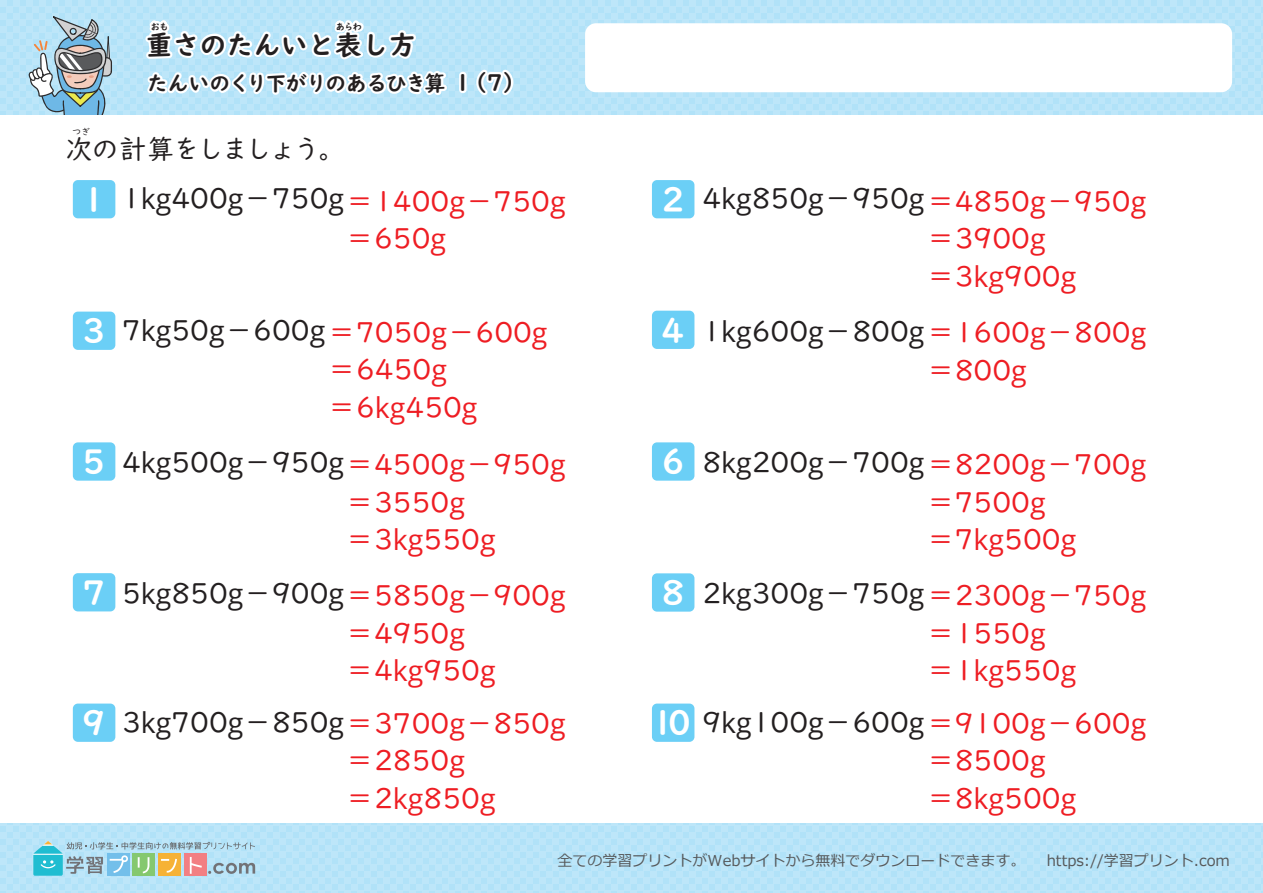
<style>
.page{position:relative;width:1263px;height:893px;background:#fff}
.page>*{position:absolute;margin:0;border:0;box-sizing:border-box;transform-origin:0 0}
.t1{font:33px "UD Digi Kyokasho NP B";color:#fff}
.t2{font:28.5px/37.5px "UD Digi Kyokasho NP R";color:#ee1d23}
.t3{font:28.5px "UD Digi Kyokasho NP R";color:#231f20}
.t4{font:27px "UD Digi Kyokasho NP R";letter-spacing:-.075em;color:#231f20}
.t5{font:27px "UD Digi Kyokasho NP B";color:#231f20}
.t6{font:22.5px "UD Digi Kyokasho NP B";color:#231f20}
.t7{font:21px "UD Digi Kyokasho NP B";letter-spacing:-.05em;color:#231f20}
.t8{font:15px "Meiryo";color:#56595b}
.t9{font:9px "UD Digi Kyokasho NP B";color:#231f20}
.t10{font:9px "UD Digi Kyokasho NP R";color:#231f20}
.s1{font-size:22.5px}
.s2{font-family:"Open Sans"}
.s3{color:#231f20}
.s4{font-family:"Open Sans";color:#231f20}
</style>
<div class="page">
<div style="left:0;top:0;width:1263px;height:114px;background:#bde6f9"></div>
<div style="left:0;top:823px;width:1263px;height:70px;background:#bde6f9"></div>
<div style="left:585px;top:23px;width:647px;height:69px;background:#fff;border-radius:11px"></div>
<svg style="left:33px;top:841px;width:222px;height:35px"></svg>
<svg style="left:28px;top:16px;width:84px;height:98px"></svg>
<div style="left:73px;top:180px;width:42px;height:38px;background:#6bcff6;border-radius:5px"></div>
<div style="left:73px;top:312px;width:42px;height:38px;background:#6bcff6;border-radius:5px"></div>
<div style="left:652px;top:180px;width:42px;height:38px;background:#6bcff6;border-radius:5px"></div>
<div style="left:652px;top:311px;width:42px;height:38px;background:#6bcff6;border-radius:5px"></div>
<div style="left:73px;top:442px;width:42px;height:39px;background:#6bcff6;border-radius:5px"></div>
<div style="left:73px;top:573px;width:42px;height:38px;background:#6bcff6;border-radius:5px"></div>
<div style="left:73px;top:704px;width:42px;height:38px;background:#6bcff6;border-radius:5px"></div>
<div style="left:652px;top:442px;width:42px;height:39px;background:#6bcff6;border-radius:5px"></div>
<div style="left:652px;top:573px;width:42px;height:39px;background:#6bcff6;border-radius:5px"></div>
<div style="left:652px;top:704px;width:42px;height:38px;background:#6bcff6;border-radius:5px"></div>
<svg style="left:143px;top:0;width:306px;height:115px"></svg>
<svg style="left:455px;top:53px;width:62px;height:46px"></svg>
<p class="t9" style="left:151px;top:21px;width:19px">おも</p>
<p class="t9" style="left:336px;top:21px;width:28px">あらわ</p>
<p class="t5" style="left:146px;top:29px;width:271px">重さのたんいと表し方</p>
<p class="t7" style="left:147px;top:71px;width:325px">たんいのくり下がりのあるひき算 <span class="s1">1</span></p>
<p class="t6" style="left:464px;top:69px;width:62px">（7）</p>
<p class="t10" style="left:72px;top:126px;width:19px">つぎ</p>
<p class="t4" style="left:65px;top:133px;width:282px">次の計算をしましょう。</p>
<p class="t1" style="left:82px;top:180px;width:25px">1</p>
<p class="t3" style="left:122px;top:183px;width:223px">1<span class="s2">kg</span>400<span class="s2">g</span>－750<span class="s2">g</span></p>
<p class="t2" style="left:346px;top:182px;width:221px">＝1400<span class="s2">g</span>－750<span class="s2">g</span>＝650<span class="s2">g</span></p>
<p class="t1" style="left:661px;top:180px;width:25px">2</p>
<p class="t3" style="left:702px;top:183px;width:223px">4<span class="s2">kg</span>850<span class="s2">g</span>－950<span class="s2">g</span></p>
<p class="t2" style="left:926px;top:183px;width:221px">＝4850<span class="s2">g</span>－950<span class="s2">g</span>＝3900<span class="s2">g</span>＝3<span class="s2">kg</span>900<span class="s2">g</span></p>
<p class="t1" style="left:82px;top:311px;width:25px">3</p>
<p class="t2" style="left:122px;top:314px;width:427px"><span class="s3">7</span><span class="s4">kg</span><span class="s3">50</span><span class="s4">g</span><span class="s3">－600</span><span class="s4">g</span>＝7050<span class="s2">g</span>－600<span class="s2">g</span></p>
<p class="t1" style="left:661px;top:311px;width:25px">4</p>
<p class="t2" style="left:702px;top:314px;width:445px"><span class="s3">1</span><span class="s4">kg</span><span class="s3">600</span><span class="s4">g</span><span class="s3">－800</span><span class="s4">g</span>＝1600<span class="s2">g</span>－800<span class="s2">g</span></p>
<p class="t2" style="left:328px;top:351px;width:151px">＝6450<span class="s2">g</span>＝6<span class="s2">kg</span>450<span class="s2">g</span></p>
<p class="t2" style="left:926px;top:351px;width:102px">＝800<span class="s2">g</span></p>
<p class="t1" style="left:82px;top:442px;width:25px">5</p>
<p class="t2" style="left:122px;top:446px;width:445px"><span class="s3">4</span><span class="s4">kg</span><span class="s3">500</span><span class="s4">g</span><span class="s3">－950</span><span class="s4">g</span>＝4500<span class="s2">g</span>－950<span class="s2">g</span></p>
<p class="t1" style="left:661px;top:442px;width:25px">6</p>
<p class="t2" style="left:702px;top:446px;width:445px"><span class="s3">8</span><span class="s4">kg</span><span class="s3">200</span><span class="s4">g</span><span class="s3">－700</span><span class="s4">g</span>＝8200<span class="s2">g</span>－700<span class="s2">g</span></p>
<p class="t1" style="left:82px;top:573px;width:25px">7</p>
<p class="t2" style="left:346px;top:483px;width:151px">＝3550<span class="s2">g</span>＝3<span class="s2">kg</span>550<span class="s2">g</span></p>
<p class="t2" style="left:346px;top:577px;width:221px">＝5850<span class="s2">g</span>－900<span class="s2">g</span>＝4950<span class="s2">g</span>＝4<span class="s2">kg</span>950<span class="s2">g</span></p>
<p class="t3" style="left:122px;top:577px;width:223px">5<span class="s2">kg</span>850<span class="s2">g</span>－900<span class="s2">g</span></p>
<p class="t1" style="left:661px;top:573px;width:25px">8</p>
<p class="t2" style="left:926px;top:483px;width:151px">＝7500<span class="s2">g</span>＝7<span class="s2">kg</span>500<span class="s2">g</span></p>
<p class="t2" style="left:926px;top:577px;width:221px">＝2300<span class="s2">g</span>－750<span class="s2">g</span>＝1550<span class="s2">g</span>＝1<span class="s2">kg</span>550<span class="s2">g</span></p>
<p class="t3" style="left:702px;top:577px;width:223px">2<span class="s2">kg</span>300<span class="s2">g</span>－750<span class="s2">g</span></p>
<p class="t1" style="left:82px;top:703px;width:25px">9</p>
<p class="t2" style="left:122px;top:705px;width:445px"><span class="s3">3</span><span class="s4">kg</span><span class="s3">700</span><span class="s4">g</span><span class="s3">－850</span><span class="s4">g</span>＝3700<span class="s2">g</span>－850<span class="s2">g</span></p>
<p class="t1" style="left:651px;top:703px;width:41px">10</p>
<p class="t2" style="left:702px;top:705px;width:445px"><span class="s3">9</span><span class="s4">kg</span><span class="s3">100</span><span class="s4">g</span><span class="s3">－600</span><span class="s4">g</span>＝9100<span class="s2">g</span>－600<span class="s2">g</span></p>
<p class="t2" style="left:346px;top:742px;width:151px">＝2850<span class="s2">g</span>＝2<span class="s2">kg</span>850<span class="s2">g</span></p>
<p class="t2" style="left:926px;top:742px;width:151px">＝8500<span class="s2">g</span>＝8<span class="s2">kg</span>500<span class="s2">g</span></p>
<p class="t8" style="left:558px;top:850px;width:469px">全ての学習プリントがWebサイトから無料でダウンロードできます。</p>
<p class="t8" style="left:1047px;top:850px;width:185px">https://学習プリント.com</p>
</div>
